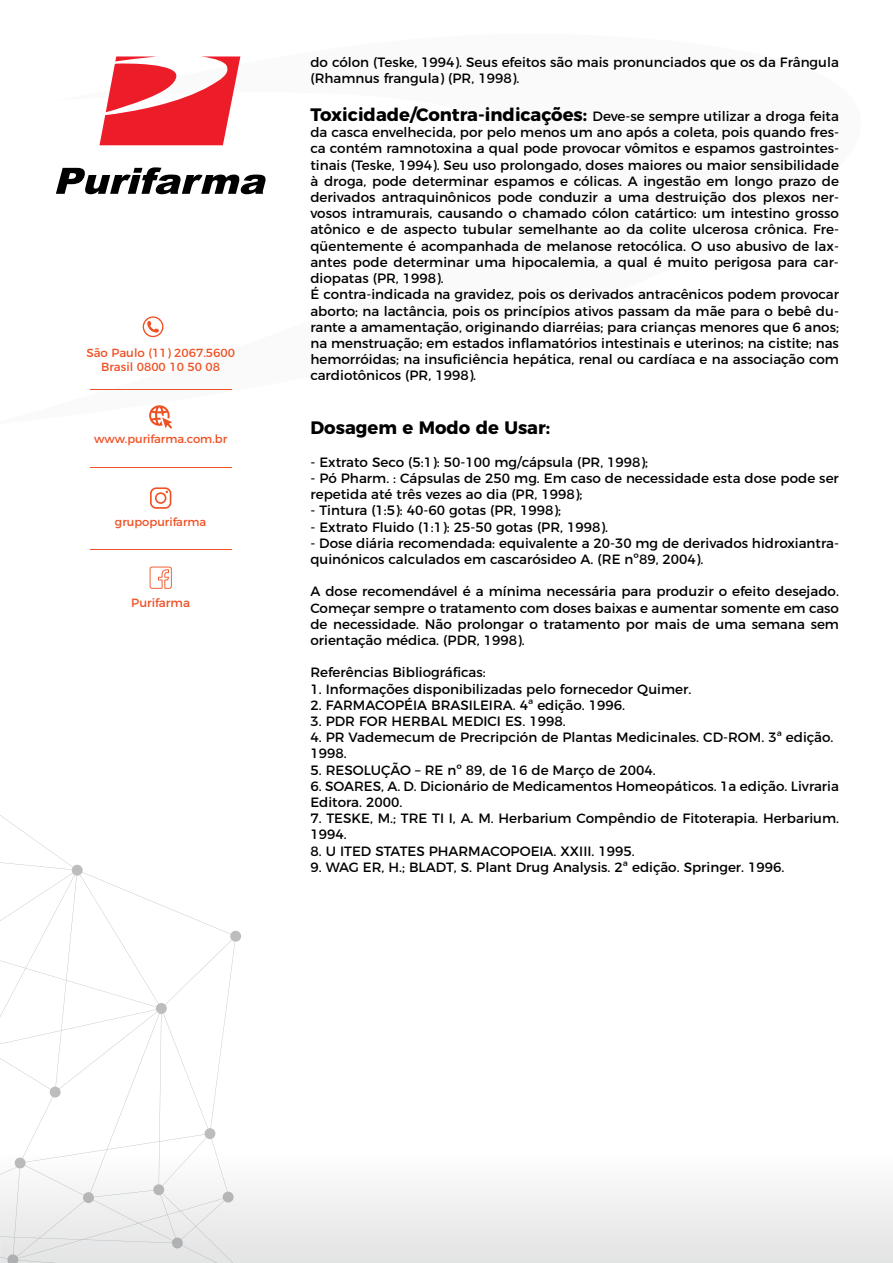
<style>
.page{position:relative;width:893px;height:1263px;background:#fff}
.page>*{position:absolute;margin:0;border:0;box-sizing:border-box;transform-origin:0 0}
.t1{font:700 18px "Montserrat";color:#000}
.t2{font:13.5px/16.2px "Montserrat";color:#000}
.t3{font:12px "Montserrat";color:#ef5024}
.t4{font:11.85px/14.4px "Montserrat";color:#ef5024;text-align:center}
.t5{font:11.55px "Montserrat";color:#ef5024}
.s1{font-weight:700;font-size:18px}
</style>
<div class="page">
<svg style="left:0;top:815px;width:241px;height:336px"></svg>
<div style="left:0;top:1151px;width:893px;height:112px;background:linear-gradient(to bottom,#fdfdfd,#e2e2e3)"></div>
<svg style="left:150px;top:487px;width:21px;height:22px"></svg>
<svg style="left:150px;top:567px;width:22px;height:22px"></svg>
<hr style="left:90px;top:389px;width:141px;height:1px;background:#ef5024">
<hr style="left:90px;top:467px;width:141px;height:1px;background:#ef5024">
<hr style="left:90px;top:549px;width:141px;height:1px;background:#ef5024">
<svg style="left:100px;top:56px;width:140px;height:89px"></svg>
<svg style="left:56px;top:167px;width:210px;height:27px"></svg>
<svg style="left:143px;top:316px;width:20px;height:21px"></svg>
<svg style="left:149px;top:405px;width:23px;height:24px"></svg>
<p class="t4" style="left:86px;top:344px;width:150px">São Paulo (11) 2067.5600<br>Brasil 0800 10 50 08</p>
<p class="t5" style="left:94px;top:430px;width:135px">www.purifarma.com.br</p>
<p class="t5" style="left:115px;top:513px;width:93px">grupopurifarma</p>
<p class="t3" style="left:131px;top:593px;width:60px">Purifarma</p>
<p class="t2" style="left:310px;top:53px;width:530px">do cólon (Teske, 1994). Seus efeitos são mais pronunciados que os da Frângula (Rhamnus frangula) (PR, 1998).</p>
<p class="t2" style="left:310px;top:107px;width:530px"><span class="s1">Toxicidade/Contra-indicações:</span> Deve-se sempre utilizar a droga feita da casca envelhecida, por pelo menos um ano após a coleta, pois quando fres&shy;ca contém ramnotoxina a qual pode provocar vômitos e espamos gastrointes&shy;tinais (Teske, 1994). Seu uso prolongado, doses maiores ou maior sensibilidade à droga, pode determinar espamos e cólicas. A ingestão em longo prazo de derivados antraquinônicos pode conduzir a uma destruição dos plexos ner&shy;vosos intramurais, causando o chamado cólon catártico: um intestino grosso atônico e de aspecto tubular semelhante ao da colite ulcerosa crônica. Fre&shy;qüentemente é acompanhada de melanose retocólica. O uso abusivo de lax&shy;antes pode determinar uma hipocalemia, a qual é muito perigosa para car&shy;diopatas (PR, 1998).<br>É contra-indicada na gravidez, pois os derivados antracênicos podem provocar aborto; na lactância, pois os princípios ativos passam da mãe para o bebê du&shy;rante a amamentação, originando diarréias; para crianças menores que 6 anos; na menstruação; em estados inflamatórios intestinais e uterinos; na cistite; nas hemorróidas; na insuficiência hepática, renal ou cardíaca e na associação com cardiotônicos (PR, 1998).</p>
<h1 class="t1" style="left:310px;top:413px;width:241px">Dosagem e Modo de Usar:</h1>
<p class="t2" style="left:310px;top:453px;width:339px">- Extrato Seco (5:1): 50-100 mg/cápsula (PR, 1998);</p>
<p class="t2" style="left:310px;top:469px;width:530px">- Pó Pharm. : Cápsulas de 250 mg. Em caso de necessidade esta dose pode ser repetida até três vezes ao dia (PR, 1998);</p>
<p class="t2" style="left:310px;top:501px;width:252px">- Tintura (1:5): 40-60 gotas (PR, 1998);</p>
<p class="t2" style="left:310px;top:517px;width:299px">- Extrato Fluido (1:1): 25-50 gotas (PR, 1998).</p>
<p class="t2" style="left:310px;top:534px;width:530px">- Dose diária recomendada: equivalente a 20-30 mg de derivados hidroxiantra&shy;quinónicos calculados em cascarósideo A. (RE nº89, 2004).</p>
<p class="t2" style="left:310px;top:582px;width:530px;text-align:justify">A dose recomendável é a mínima necessária para produzir o efeito desejado.<br>Começar sempre o tratamento com doses baixas e aumentar somente em caso de necessidade. Não prolongar o tratamento por mais de uma semana sem orientação médica. (PDR, 1998).</p>
<p class="t2" style="left:310px;top:663px;width:177px">Referências Bibliográficas:</p>
<p class="t2" style="left:310px;top:679px;width:382px">1. Informações disponibilizadas pelo fornecedor Quimer.</p>
<p class="t2" style="left:310px;top:696px;width:316px">2. FARMACOPÉIA BRASILEIRA. 4ª edição. 1996.</p>
<p class="t2" style="left:310px;top:712px;width:257px">3. PDR FOR HERBAL MEDICI ES. 1998.</p>
<p class="t2" style="left:310px;top:728px;width:525px">4. PR Vademecum de Precripción de Plantas Medicinales. CD-ROM. 3ª edição.<br>1998.</p>
<p class="t2" style="left:310px;top:760px;width:347px">5. RESOLUÇÃO – RE nº 89, de 16 de Março de 2004.</p>
<p class="t2" style="left:310px;top:777px;width:530px">6. SOARES, A. D. Dicionário de Medicamentos Homeopáticos. 1a edição. Livraria<br>Editora. 2000.</p>
<p class="t2" style="left:310px;top:809px;width:530px">7. TESKE, M.; TRE TI I, A. M. Herbarium Compêndio de Fitoterapia. Herbarium.<br>1994.</p>
<p class="t2" style="left:310px;top:841px;width:326px">8. U ITED STATES PHARMACOPOEIA. XXIII. 1995.</p>
<p class="t2" style="left:310px;top:858px;width:476px">9. WAG ER, H.; BLADT, S. Plant Drug Analysis. 2ª edição. Springer. 1996.</p>
</div>
